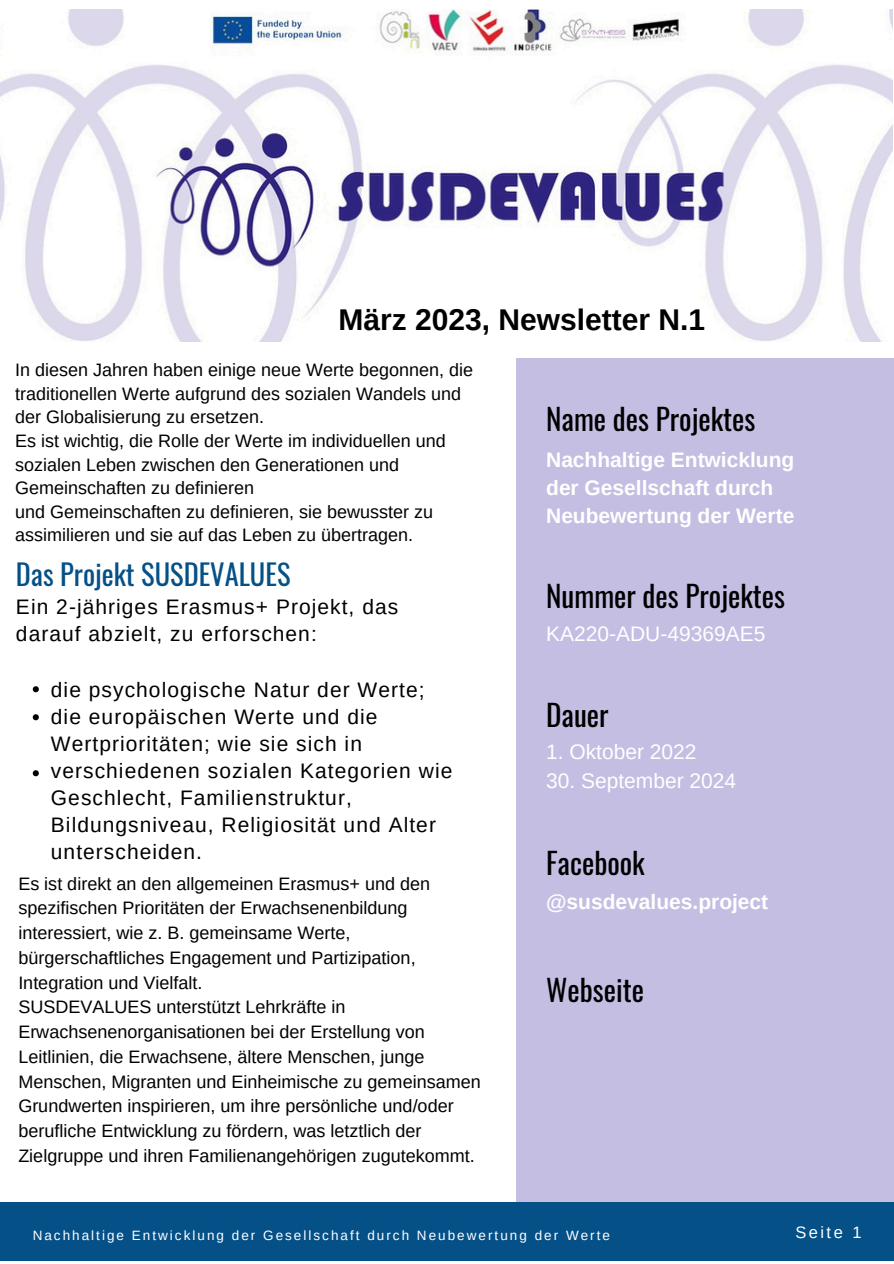
<style>
.page{position:relative;width:894px;height:1264px;background:#fff}
.page>*{position:absolute;margin:0;border:0;box-sizing:border-box;transform-origin:0 0}
.t1{font:700 30px "Arimo";color:#000}
.t2{font:29.25px "Oswald";color:#000}
.t3{font:28.5px "Oswald";color:#055087}
.t4{font:21px/27px "Arimo";letter-spacing:.05em;color:#000}
.t5{font:700 21px/28.2px "Arimo";color:#fff}
.t6{font:21px "Arimo";color:#fff}
.t7{font:18px/24.8px "Arimo";color:#000}
.t8{font:16.5px "Arimo";letter-spacing:.15em;color:#fff}
.t9{font:13.5px "Arimo";letter-spacing:.15em;color:#fff}
</style>
<div class="page">
<div style="left:516px;top:358px;width:376px;height:843px;background:#c3bee2"></div>
<svg style="left:33px;top:686px;width:6px;height:6px"></svg>
<svg style="left:33px;top:714px;width:6px;height:6px"></svg>
<svg style="left:33px;top:770px;width:6px;height:6px"></svg>
<img style="left:0;top:9px;width:892px;height:332px">
<div style="left:0;top:1202px;width:892px;height:58px;background:#055087"></div>
<p class="t1" style="left:338px;top:303px;width:368px">März 2023, Newsletter N.1</p>
<p class="t7" style="left:15px;top:358px;width:459px;line-height:23.7px">In diesen Jahren haben einige neue Werte begonnen, die traditionellen Werte aufgrund des sozialen Wandels und der Globalisierung zu ersetzen.</p>
<p class="t7" style="left:15px;top:429px;width:432px;line-height:23.7px">Es ist wichtig, die Rolle der Werte im individuellen und sozialen Leben zwischen den Generationen und<br>Gemeinschaften zu definieren</p>
<p class="t7" style="left:15px;top:499px;width:419px;line-height:23.7px">und Gemeinschaften zu definieren, sie bewusster zu assimilieren und sie auf das Leben zu übertragen.</p>
<h5 class="t3" style="left:16px;top:551px;width:276px">Das Projekt SUSDEVALUES</h5>
<h5 class="t4" style="left:16px;top:593px;width:384px">Ein 2-jähriges Erasmus+ Projekt, das darauf abzielt, zu erforschen:</h5>
<h2 class="t4" style="left:51px;top:676px;width:403px">die psychologische Natur der Werte; die europäischen Werte und die Wertprioritäten; wie sie sich in verschiedenen sozialen Kategorien wie Geschlecht, Familienstruktur, Bildungsniveau, Religiosität und Alter unterscheiden.</h2>
<h4 class="t7" style="left:18px;top:871px;width:413px">Es ist direkt an den allgemeinen Erasmus+ und den spezifischen Prioritäten der Erwachsenenbildung interessiert, wie z. B. gemeinsame Werte, bürgerschaftliches Engagement und Partizipation, Integration und Vielfalt.</h4>
<h2 class="t7" style="left:18px;top:994px;width:464px">SUSDEVALUES unterstützt Lehrkräfte in Erwachsenenorganisationen bei der Erstellung von Leitlinien, die Erwachsene, ältere Menschen, junge Menschen, Migranten und Einheimische zu gemeinsamen Grundwerten inspirieren, um ihre persönliche und/oder berufliche Entwicklung zu fördern, was letztlich der Zielgruppe und ihren Familienangehörigen zugutekommt.</h2>
<h4 class="t2" style="left:546px;top:396px;width:211px">Name des Projektes</h4>
<p class="t5" style="left:546px;top:445px;width:249px">Nachhaltige Entwicklung der Gesellschaft durch<br>Neubewertung der Werte</p>
<h2 class="t2" style="left:546px;top:573px;width:240px">Nummer des Projektes</h2>
<h5 class="t6" style="left:546px;top:621px;width:220px">KA220-ADU-49369AE5</h5>
<h5 class="t2" style="left:546px;top:692px;width:64px">Dauer</h5>
<h3 class="t6" style="left:546px;top:740px;width:152px">1. Oktober 2022</h3>
<h3 class="t6" style="left:546px;top:768px;width:191px">30. September 2024</h3>
<h2 class="t2" style="left:546px;top:840px;width:100px">Facebook</h2>
<p class="t5" style="left:546px;top:887px;width:223px">@susdevalues.project</p>
<h2 class="t2" style="left:546px;top:966px;width:99px">Webseite</h2>
<p class="t9" style="left:33px;top:1227px;width:578px">Nachhaltige Entwicklung der Gesellschaft durch Neubewertung der Werte</p>
<h1 class="t8" style="left:795px;top:1223px;width:68px">Seite 1</h1>
</div>
